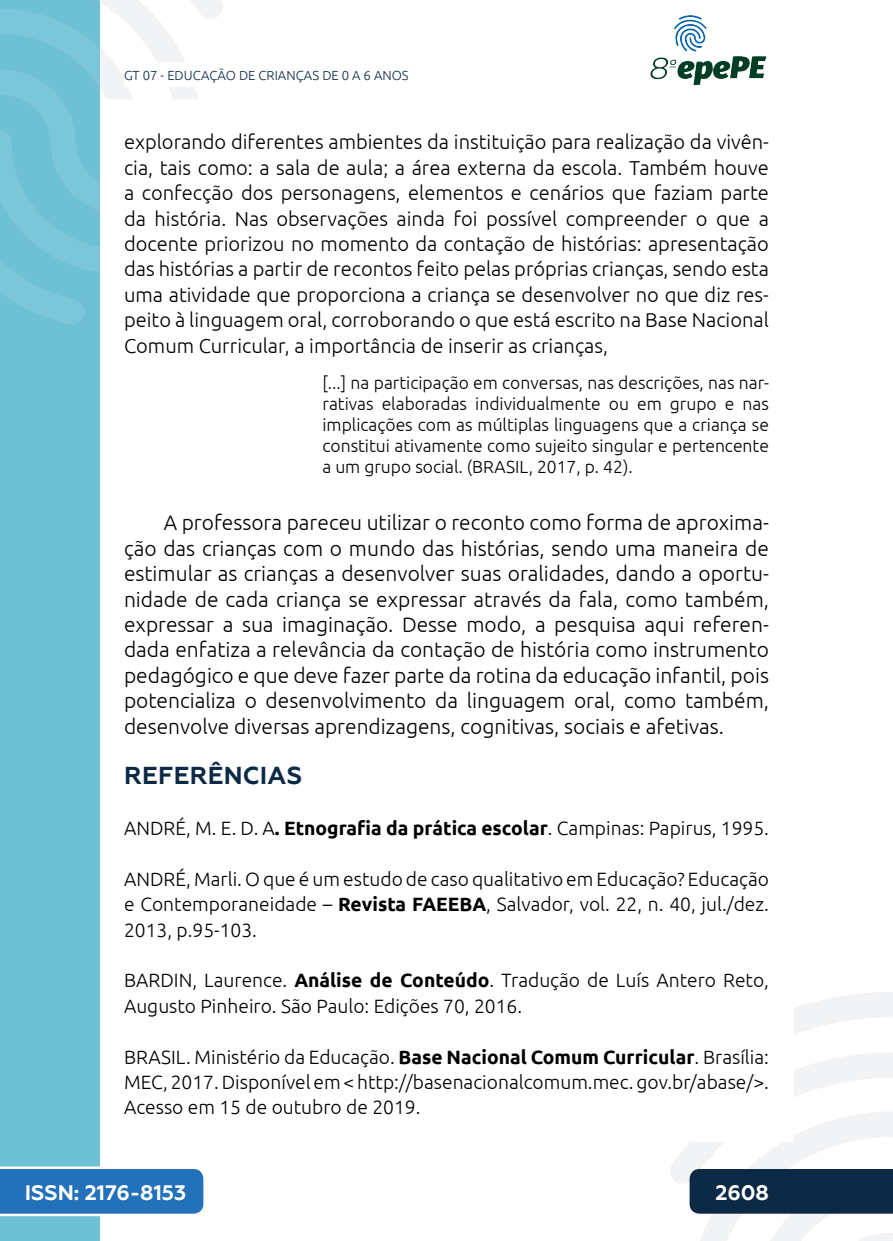
<style>
.page{position:relative;width:893px;height:1241px;background:#fff}
.page>*{position:absolute;margin:0;border:0;box-sizing:border-box;transform-origin:0 0}
._3_SUBTÍTULO{font:700 24.5px "Geometria";letter-spacing:.01em;color:#0c2a46}
._5_CORPO{font:300 21px/25.4px "Ubuntu";color:#000;text-align:justify}
.t1{font:700 21px "Geometria";color:#fff}
._5_CORPO-2{font:300 20.12px/25.4px "Ubuntu";color:#000;text-align:justify}
._11_REFERENCIAS{font:300 19.25px/25.4px "Ubuntu";color:#000;text-align:justify}
._8_CITACAO{font:300 17.5px/21px "Ubuntu";color:#000;text-align:justify}
.t2{font:300 13.12px "Ubuntu";color:#0c2a46}
.s1{font-weight:700}
</style>
<div class="page">
<svg style="left:670px;top:992px;width:223px;height:248px"></svg>
<svg style="left:99px;top:0;width:124px;height:324px"></svg>
<img style="left:650px;top:15px;width:117px;height:71px">
<div style="left:0;top:0;width:99px;height:1240px;background:#6ec0d5"></div>
<svg style="left:0;top:0;width:99px;height:325px"></svg>
<svg style="left:0;top:1166px;width:203px;height:49px;background:#367dbf"></svg>
<div style="left:690px;top:1168px;width:203px;height:45px;background:#0c2a46"></div>
<div style="left:124px;top:62px;width:516px;height:25px;background:#fff"></div>
<p class="t2" style="left:124px;top:67px;width:286px">GT 07 - EDUCAÇÃO DE CRIANÇAS DE 0 A 6 ANOS</p>
<p class="_5_CORPO-2" style="left:124px;top:129px;width:646px">explorando diferentes ambientes da instituição para realização da vivên&shy;cia, tais como: a sala de aula; a área externa da escola. Também houve a confecção dos personagens, elementos e cenários que faziam parte da história. Nas observações ainda foi possível compreender o que a docente priorizou no momento da contação de histórias: apresentação das histórias a partir de recontos feito pelas próprias crianças, sendo esta uma atividade que proporciona a criança se desenvolver no que diz res&shy;peito à linguagem oral, corroborando o que está escrito na Base Nacional Comum Curricular, a importância de inserir as crianças,</p>
<p class="_8_CITACAO" style="left:322px;top:371px;width:448px">[...] na participação em conversas, nas descrições, nas nar&shy;rativas elaboradas individualmente ou em grupo e nas implicações com as múltiplas linguagens que a criança se constitui ativamente como sujeito singular e pertencente a um grupo social. (BRASIL, 2017, p. 42).</p>
<p class="_5_CORPO" style="left:124px;top:509px;width:646px;text-indent:40px">A professora pareceu utilizar o reconto como forma de aproxima&shy;ção das crianças com o mundo das histórias, sendo uma maneira de estimular as crianças a desenvolver suas oralidades, dando a oportu&shy;nidade de cada criança se expressar através da fala, como também, expressar a sua imaginação. Desse modo, a pesquisa aqui referen&shy;dada enfatiza a relevância da contação de história como instrumento pedagógico e que deve fazer parte da rotina da educação infantil, pois potencializa o desenvolvimento da linguagem oral, como também, desenvolve diversas aprendizagens, cognitivas, sociais e afetivas.</p>
<p class="_3_SUBTÍTULO" style="left:124px;top:761px;width:179px">REFERÊNCIAS</p>
<p class="_11_REFERENCIAS" style="left:124px;top:814px;width:646px">ANDRÉ, M. E. D. A<span class="s1">. Etnografia da prática escolar</span>. Campinas: Papirus, 1995.</p>
<p class="_11_REFERENCIAS" style="left:124px;top:865px;width:646px">ANDRÉ, Marli. O que é um estudo de caso qualitativo em Educação? Educação e Contemporaneidade – <span class="s1">Revista FAEEBA</span>, Salvador, vol. 22, n. 40, jul./dez.<br>2013, p.95-103.</p>
<p class="_11_REFERENCIAS" style="left:124px;top:967px;width:646px">BARDIN, Laurence. <span class="s1">Análise de Conteúdo</span>. Tradução de Luís Antero Reto,<br>Augusto Pinheiro. São Paulo: Edições 70, 2016.</p>
<p class="_11_REFERENCIAS" style="left:124px;top:1043px;width:646px">BRASIL. Ministério da Educação. <span class="s1">Base Nacional Comum Curricular</span>. Brasília:<br>MEC, 2017. Disponível em &lt; http://basenacionalcomum.mec. gov.br/abase/&gt;.<br>Acesso em 15 de outubro de 2019.</p>
<p class="t1" style="left:25px;top:1179px;width:163px">ISSN: 2176-8153</p>
<p class="t1" style="left:715px;top:1179px;width:55px">2608</p>
</div>
